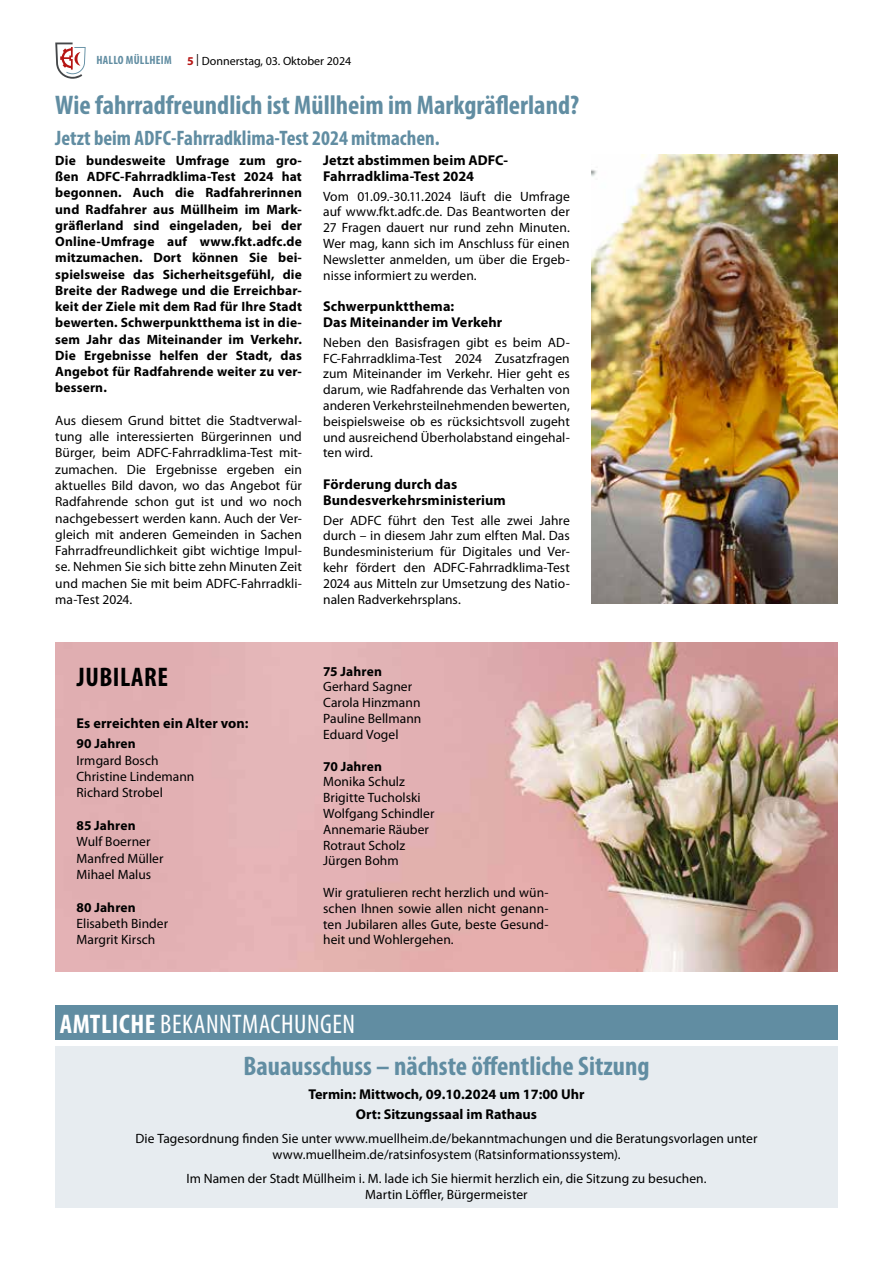
<style>
.page{position:relative;width:893px;height:1263px;background:#fff}
.page>*{position:absolute;margin:0;border:0;box-sizing:border-box;transform-origin:0 0}
.t1{font:700 condensed 27px/41.7px "Myriad Pro";color:#618da2}
.t2{font:700 condensed 27px "Myriad Pro";letter-spacing:.02em;color:#000}
.t3{font:700 condensed 21px "Myriad Pro";color:#618da2}
.t4{font:700 14.25px/15.8px "Myriad Pro";letter-spacing:.005em;color:#000}
.t5{font:13.5px/15.8px "Myriad Pro";letter-spacing:.005em;color:#000;text-align:justify}
.t6{font:700 13.5px/16.2px "Myriad Pro";letter-spacing:.01em;color:#000;text-align:justify}
.t7{font:12px "Myriad Pro";color:#000}
.t8{font:700 condensed 12px "Myriad Pro";letter-spacing:.02em;color:#618da2}
.s1{font-weight:700;color:#b61615}
.s2{color:#fff}
.s3{font-weight:400;color:#fff}
</style>
<div class="page">
<svg style="left:55px;top:43px;width:31px;height:36px"></svg>
<img style="left:591px;top:154px;width:247px;height:450px">
<img style="left:55px;top:642px;width:783px;height:330px">
<div style="left:55px;top:1006px;width:783px;height:34px;background:#618da2"></div>
<div style="left:55px;top:1046px;width:783px;height:162px;background:#e7ecf0"></div>
<p class="t8" style="left:96px;top:52px;width:77px">HALLO MÜLLHEIM</p>
<h1 class="t1" style="left:55px;top:83px;width:525px">Wie fahrradfreundlich ist Müllheim im Markgräflerland?</h1>
<h2 class="t3" style="left:55px;top:125px;width:386px">Jetzt beim ADFC-Fahrradklima-Test 2024 mitmachen.</h2>
<p class="t6" style="left:55px;top:152px;width:248px">Die bundesweite Umfrage zum gro&shy;ßen ADFC-Fahrradklima-Test 2024 hat begonnen. Auch die Radfahrerinnen und Radfahrer aus Müllheim im Mark&shy;gräflerland sind eingeladen, bei der Online-Umfrage auf www.fkt.adfc.de mitzumachen. Dort können Sie bei&shy;spielsweise das Sicherheitsgefühl, die Breite der Radwege und die Erreichbar&shy;keit der Ziele mit dem Rad für Ihre Stadt bewerten. Schwerpunktthema ist in die&shy;sem Jahr das Miteinander im Verkehr.<br>Die Ergebnisse helfen der Stadt, das Angebot für Radfahrende weiter zu ver&shy;bessern.</p>
<p class="t5" style="left:55px;top:413px;width:248px;line-height:16.2px">Aus diesem Grund bittet die Stadtverwal&shy;tung alle interessierten Bürgerinnen und Bürger, beim ADFC-Fahrradklima-Test mit&shy;zumachen. Die Ergebnisse ergeben ein aktuelles Bild davon, wo das Angebot für Radfahrende schon gut ist und wo noch nachgebessert werden kann. Auch der Ver&shy;gleich mit anderen Gemeinden in Sachen Fahrradfreundlichkeit gibt wichtige Impul&shy;se. Nehmen Sie sich bitte zehn Minuten Zeit und machen Sie mit beim ADFC-Fahrradkli&shy;ma-Test 2024.</p>
<p class="t7" style="left:187px;top:54px;width:166px"><span class="s1">5</span> | Donnerstag, 03. Oktober 2024</p>
<p class="t4" style="left:323px;top:152px;width:186px">Jetzt abstimmen beim ADFC-<br>Fahrradklima-Test 2024</p>
<p class="t5" style="left:323px;top:189px;width:248px">Vom 01.09.-30.11.2024 läuft die Umfrage auf www.fkt.adfc.de. Das Beantworten der 27 Fragen dauert nur rund zehn Minuten.<br>Wer mag, kann sich im Anschluss für einen Newsletter anmelden, um über die Ergeb&shy;nisse informiert zu werden.</p>
<p class="t4" style="left:323px;top:299px;width:181px">Schwerpunktthema:<br>Das Miteinander im Verkehr</p>
<p class="t5" style="left:323px;top:335px;width:248px">Neben den Basisfragen gibt es beim AD-FC-Fahrradklima-Test 2024 Zusatzfragen zum Miteinander im Verkehr. Hier geht es darum, wie Radfahrende das Verhalten von anderen Verkehrsteilnehmenden bewerten, beispielsweise ob es rücksichtsvoll zugeht und ausreichend Überholabstand eingehal&shy;ten wird.</p>
<p class="t4" style="left:323px;top:476px;width:184px">Förderung durch das<br>Bundesverkehrsministerium</p>
<p class="t5" style="left:323px;top:512px;width:248px">Der ADFC führt den Test alle zwei Jahre durch – in diesem Jahr zum elften Mal. Das Bundesministerium für Digitales und Ver&shy;kehr fördert den ADFC-Fahrradklima-Test 2024 aus Mitteln zur Umsetzung des Natio&shy;nalen Radverkehrsplans.</p>
<h1 class="t2" style="left:77px;top:660px;width:93px">JUBILARE</h1>
<p class="t4" style="left:77px;top:715px;width:174px">Es erreichten ein Alter von:</p>
<p class="t6" style="left:77px;top:736px;width:61px">90 Jahren</p>
<p class="t5" style="left:77px;top:752px;width:119px;line-height:16.4px;text-align:left">Irmgard Bosch<br>Christine Lindemann<br>Richard Strobel</p>
<p class="t6" style="left:77px;top:817px;width:61px">85 Jahren</p>
<p class="t5" style="left:77px;top:834px;width:89px;line-height:16.4px;text-align:left">Wulf Boerner<br>Manfred Müller<br>Mihael Malus</p>
<p class="t6" style="left:77px;top:899px;width:61px">80 Jahren</p>
<p class="t5" style="left:77px;top:916px;width:93px;line-height:16.4px">Elisabeth Binder<br>Margrit Kirsch</p>
<p class="t6" style="left:323px;top:663px;width:60px">75 Jahren</p>
<p class="t5" style="left:323px;top:679px;width:100px;text-align:left">Gerhard Sagner<br>Carola Hinzmann<br>Pauline Bellmann<br>Eduard Vogel</p>
<p class="t6" style="left:323px;top:758px;width:60px">70 Jahren</p>
<p class="t5" style="left:323px;top:774px;width:113px;text-align:left">Monika Schulz<br>Brigitte Tucholski<br>Wolfgang Schindler<br>Annemarie Räuber<br>Rotraut Scholz<br>Jürgen Bohm</p>
<p class="t5" style="left:323px;top:885px;width:227px">Wir gratulieren recht herzlich und wün&shy;schen Ihnen sowie allen nicht genann&shy;ten Jubilaren alles Gute, beste Gesund&shy;heit und Wohlergehen.</p>
<h1 class="t1" style="left:243px;top:1003px;width:408px;text-indent:-184px"><span class="s2">AMTLICHE</span> <span class="s3">BEKANNTMACHUNGEN<br></span>Bauausschuss – nächste öffentliche Sitzung</h1>
<p class="t4" style="left:308px;top:1084px;width:278px;line-height:20px;text-align:center">Termin: Mittwoch, 09.10.2024 um 17:00 Uhr<br>Ort: Sitzungssaal im Rathaus</p>
<p class="t5" style="left:135px;top:1131px;width:623px;text-align:center">Die Tagesordnung finden Sie unter www.muellheim.de/bekanntmachungen und die Beratungsvorlagen unter www.muellheim.de/ratsinfosystem (Ratsinformationssystem).</p>
<p class="t5" style="left:186px;top:1171px;width:522px;text-align:center">Im Namen der Stadt Müllheim i. M. lade ich Sie hiermit herzlich ein, die Sitzung zu besuchen.<br>Martin Löffler, Bürgermeister</p>
</div>
